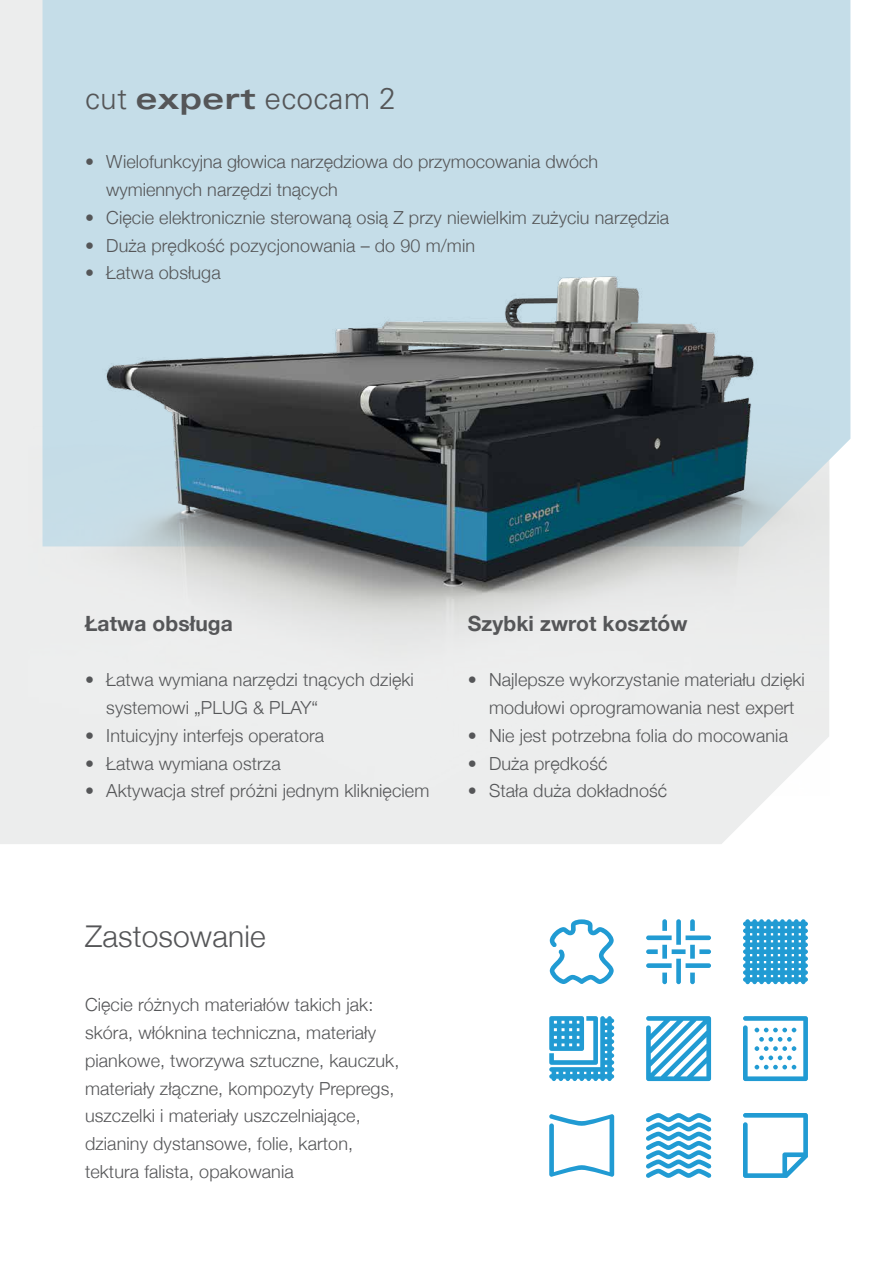
<style>
.page{position:relative;width:893px;height:1263px;background:#fff}
.page>*{position:absolute;margin:0;border:0;box-sizing:border-box;transform-origin:0 0}
.t1{font:300 30px "Univers";letter-spacing:.005em;color:#555658}
.t2{font:300 30px "Helvetica Neue";letter-spacing:.005em;color:#555658}
.t3{font:700 21px "Helvetica Neue";letter-spacing:.005em;color:#555658}
.t4{font:300 18px/27.8px "Helvetica Neue";letter-spacing:.005em;color:#555658}
.s1{font-weight:700;font-stretch:expanded}
</style>
<div class="page">
<div style="left:0;top:0;width:770px;height:844px;background:#eceded"></div>
<div style="left:43px;top:0;width:807px;height:546px;background:#c5dde8"></div>
<img style="left:29px;top:46px;width:800px;height:749px">
<svg style="left:550px;top:919px;width:64px;height:65px"></svg>
<svg style="left:646px;top:919px;width:65px;height:65px"></svg>
<svg style="left:743px;top:919px;width:65px;height:65px;background:#42a9d9"></svg>
<svg style="left:549px;top:1016px;width:65px;height:65px"></svg>
<svg style="left:646px;top:1016px;width:65px;height:65px"></svg>
<svg style="left:646px;top:1113px;width:65px;height:65px"></svg>
<svg style="left:743px;top:1016px;width:65px;height:65px"></svg>
<svg style="left:549px;top:1114px;width:65px;height:63px"></svg>
<svg style="left:743px;top:1113px;width:65px;height:65px"></svg>
<h1 class="t1" style="left:85px;top:80px;width:312px">cut <span class="s1">expert</span> ecocam 2</h1>
<p class="t4" style="left:106px;top:147px;width:493px;text-indent:-21px">• Wielofunkcyjna głowica narzędziowa do przymocowania dwóch wymiennych narzędzi tnących</p>
<p class="t4" style="left:85px;top:202px;width:586px">• Cięcie elektronicznie sterowaną osią Z przy niewielkim zużyciu narzędzia</p>
<p class="t4" style="left:85px;top:230px;width:392px">• Duża prędkość pozycjonowania – do 90 m/min</p>
<p class="t4" style="left:85px;top:258px;width:137px">• Łatwa obsługa</p>
<p class="t3" style="left:85px;top:607px;width:149px">Łatwa obsługa</p>
<p class="t4" style="left:106px;top:665px;width:309px;text-indent:-21px">• Łatwa wymiana narzędzi tnących dzięki systemowi „PLUG &amp; PLAY“</p>
<p class="t4" style="left:85px;top:720px;width:241px">• Intuicyjny interfejs operatora</p>
<p class="t4" style="left:85px;top:748px;width:197px">• Łatwa wymiana ostrza</p>
<p class="t4" style="left:85px;top:776px;width:346px">• Aktywacja stref próżni jednym kliknięciem</p>
<p class="t3" style="left:468px;top:607px;width:221px">Szybki zwrot kosztów</p>
<p class="t4" style="left:489px;top:665px;width:317px;text-indent:-21px">• Najlepsze wykorzystanie materiału dzięki modułowi oprogramowania nest expert</p>
<p class="t4" style="left:468px;top:720px;width:322px">• Nie jest potrzebna folia do mocowania</p>
<p class="t4" style="left:468px;top:748px;width:141px">• Duża prędkość</p>
<p class="t4" style="left:468px;top:776px;width:201px">• Stała duża dokładność</p>
<h1 class="t2" style="left:85px;top:912px;width:182px">Zastosowanie</h1>
<p class="t4" style="left:85px;top:990px;width:316px">Cięcie różnych materiałów takich jak: skóra, włóknina techniczna, materiały piankowe, tworzywa sztuczne, kauczuk, materiały złączne, kompozyty Prepregs, uszczelki i materiały uszczelniające, dzianiny dystansowe, folie, karton, tektura falista, opakowania</p>
</div>
